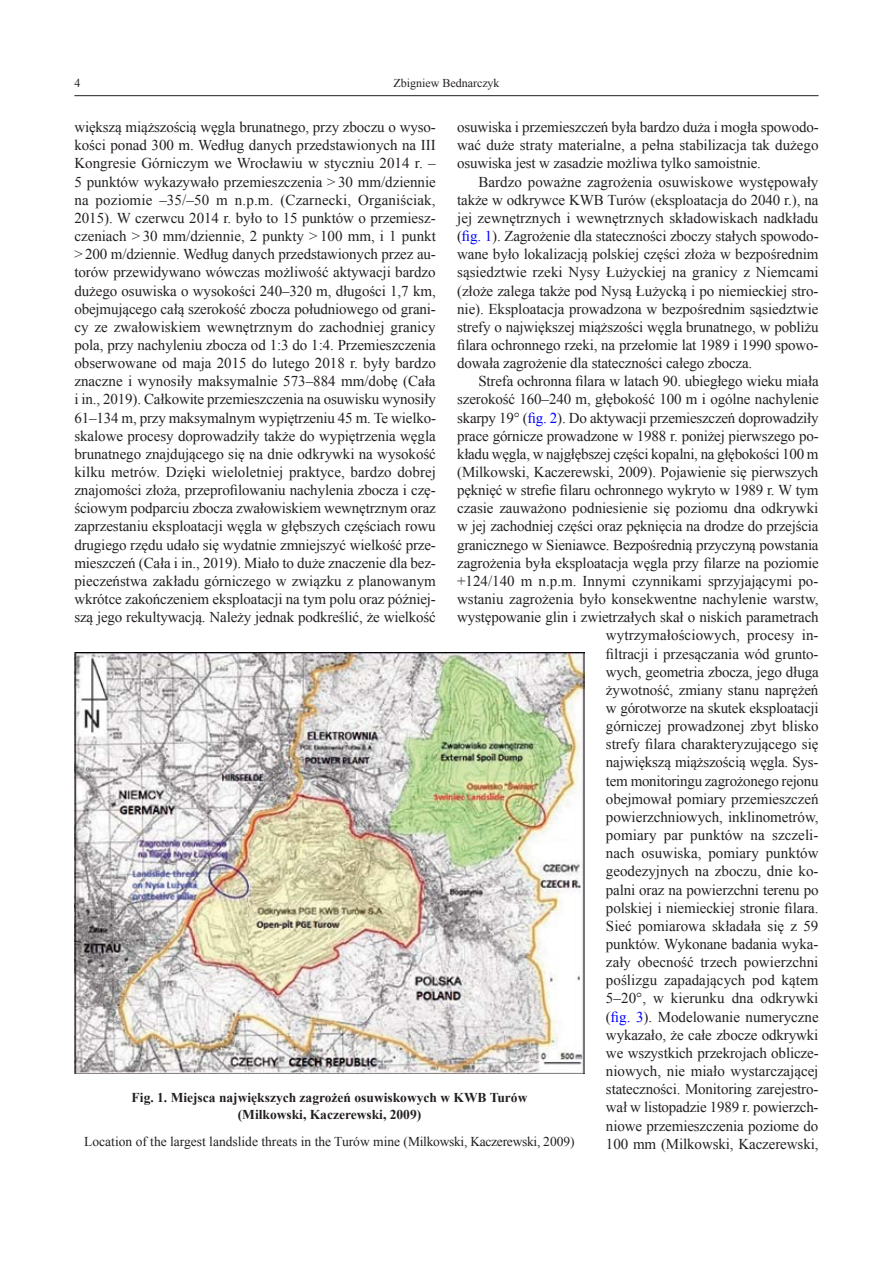
<style>
.page{position:relative;width:893px;height:1263px;background:#fff}
.page>*{position:absolute;margin:0;border:0;box-sizing:border-box;transform-origin:0 0}
.t1{font:15px/18.1px "Times New Roman";letter-spacing:-.01em;color:#231f20;text-align:justify}
.t2{font:700 13.5px/16.5px "Times New Roman";color:#231f20;text-align:center}
.t3{font:13.5px "Times New Roman";color:#231f20}
.t4{font:12px "Times New Roman";color:#231f20}
.s1{color:#00f}
</style>
<div class="page">
<hr style="left:74px;top:95px;width:745px;height:1px;background:#231f20">
<img style="left:74px;top:653px;width:511px;height:421px">
<p class="t4" style="left:74px;top:75px;width:7px">4</p>
<p class="t4" style="left:393px;top:75px;width:108px">Zbigniew Bednarczyk</p>
<p class="t1" style="left:74px;top:118px;width:363px">większą miąższością węgla brunatnego, przy zboczu o wyso&shy;kości ponad 300 m. Według danych przedstawionych na III Kongresie Górniczym we Wrocławiu w styczniu 2014 r. – 5 punktów wykazywało przemieszczenia &gt; 30 mm/dziennie na poziomie –35/–50 m n.p.m. (Czarnecki, Organiściak, 2015). W czerwcu 2014 r. było to 15 punktów o przemiesz&shy;czeniach &gt; 30 mm/dziennie, 2 punkty &gt; 100 mm, i 1 punkt &gt; 200 m/dziennie. Według danych przedstawionych przez au&shy;torów przewidywano wówczas możliwość aktywacji bardzo dużego osuwiska o wysokości 240–320 m, długości 1,7 km, obejmującego całą szerokość zbocza południowego od grani&shy;cy ze zwałowiskiem wewnętrznym do zachodniej granicy pola, przy nachyleniu zbocza od 1:3 do 1:4. Przemieszczenia obserwowane od maja 2015 do lutego 2018 r. były bardzo znaczne i wynosiły maksymalnie 573–884 mm/dobę (Cała i in., 2019). Całkowite przemieszczenia na osuwisku wynosiły 61–134 m, przy maksymalnym wypiętrzeniu 45 m. Te wielko&shy;skalowe procesy doprowadziły także do wypiętrzenia węgla brunatnego znajdującego się na dnie odkrywki na wysokość kilku metrów. Dzięki wieloletniej praktyce, bardzo dobrej znajomości złoża, przeprofilowaniu nachylenia zbocza i czę&shy;ściowym podparciu zbocza zwałowiskiem wewnętrznym oraz zaprzestaniu eksploatacji węgla w głębszych częściach rowu drugiego rzędu udało się wydatnie zmniejszyć wielkość prze&shy;mieszczeń (Cała i in., 2019). Miało to duże znaczenie dla bez&shy;pieczeństwa zakładu górniczego w związku z planowanym wkrótce zakończeniem eksploatacji na tym polu oraz później&shy;szą jego rekultywacją. Należy jednak podkreślić, że wielkość</p>
<p class="t1" style="left:457px;top:118px;width:363px">osuwiska i przemieszczeń była bardzo duża i mogła spowodo&shy;wać duże straty materialne, a pełna stabilizacja tak dużego osuwiska jest w zasadzie możliwa tylko samoistnie.</p>
<p class="t1" style="left:457px;top:172px;width:363px;text-indent:21px">Bardzo poważne zagrożenia osuwiskowe występowały także w odkrywce KWB Turów (eksploatacja do 2040 r.), na jej zewnętrznych i wewnętrznych składowiskach nadkładu (<span class="s1">fig. 1</span>). Zagrożenie dla stateczności zboczy stałych spowodo&shy;wane było lokalizacją polskiej części złoża w bezpośrednim sąsiedztwie rzeki Nysy Łużyckiej na granicy z Niemcami (złoże zalega także pod Nysą Łużycką i po niemieckiej stro&shy;nie). Eksploatacja prowadzona w bezpośrednim sąsiedztwie strefy o największej miąższości węgla brunatnego, w pobliżu filara ochronnego rzeki, na przełomie lat 1989 i 1990 spowo&shy;dowała zagrożenie dla stateczności całego zbocza.</p>
<p class="t1" style="left:457px;top:372px;width:363px;text-align:right">Strefa ochronna filara w latach 90. ubiegłego wieku miała szerokość 160–240 m, głębokość 100 m i ogólne nachylenie skarpy 19° (<span class="s1">fig. 2</span>). Do aktywacji przemieszczeń doprowadziły prace górnicze prowadzone w 1988 r. poniżej pierwszego po&shy;kładu węgla, w najgłębszej części kopalni, na głębokości 100 m (Milkowski, Kaczerewski, 2009). Pojawienie się pierwszych pęknięć w strefie filaru ochronnego wykryto w 1989 r. W tym czasie zauważono podniesienie się poziomu dna odkrywki w jej zachodniej części oraz pęknięcia na drodze do przejścia granicznego w Sieniawce. Bezpośrednią przyczyną powstania zagrożenia była eksploatacja węgla przy filarze na poziomie +124/140 m n.p.m. Innymi czynnikami sprzyjającymi po&shy;wstaniu zagrożenia było konsekwentne nachylenie warstw, występowanie glin i zwietrzałych skał o niskich parametrach wytrzymałościowych, procesy in-<br>filtracji i przesączania wód grunto-<br>wych, geometria zbocza, jego długa<br>żywotność, zmiany stanu naprężeń<br>w górotworze na skutek eksploatacji<br>górniczej prowadzonej zbyt blisko<br>strefy filara charakteryzującego się<br>największą miąższością węgla. Sys-<br>tem monitoringu zagrożonego rejonu<br>obejmował pomiary przemieszczeń<br>powierzchniowych, inklinometrów,<br>pomiary par punktów na szczeli-<br>nach osuwiska, pomiary punktów<br>geodezyjnych na zboczu, dnie ko-<br>palni oraz na powierzchni terenu po<br>polskiej i niemieckiej stronie filara.<br>Sieć pomiarowa składała się z 59<br>punktów. Wykonane badania wyka-<br>zały obecność trzech powierzchni<br>poślizgu zapadających pod kątem<br>5–20°, w kierunku dna odkrywki<br>(<span class="s1">fig. 3</span>). Modelowanie numeryczne<br>wykazało, że całe zbocze odkrywki<br>we wszystkich przekrojach oblicze-<br>niowych, nie miało wystarczającej<br>stateczności. Monitoring zarejestro-<br>wał w listopadzie 1989 r. powierzch-<br>niowe przemieszczenia poziome do<br>100 mm (Milkowski, Kaczerewski,</p>
<p class="t2" style="left:132px;top:1089px;width:397px">Fig. 1. Miejsca największych zagrożeń osuwiskowych w KWB Turów (Milkowski, Kaczerewski, 2009)</p>
<p class="t3" style="left:84px;top:1132px;width:492px">Location of the largest landslide threats in the Turów mine (Milkowski, Kaczerewski, 2009)</p>
</div>
